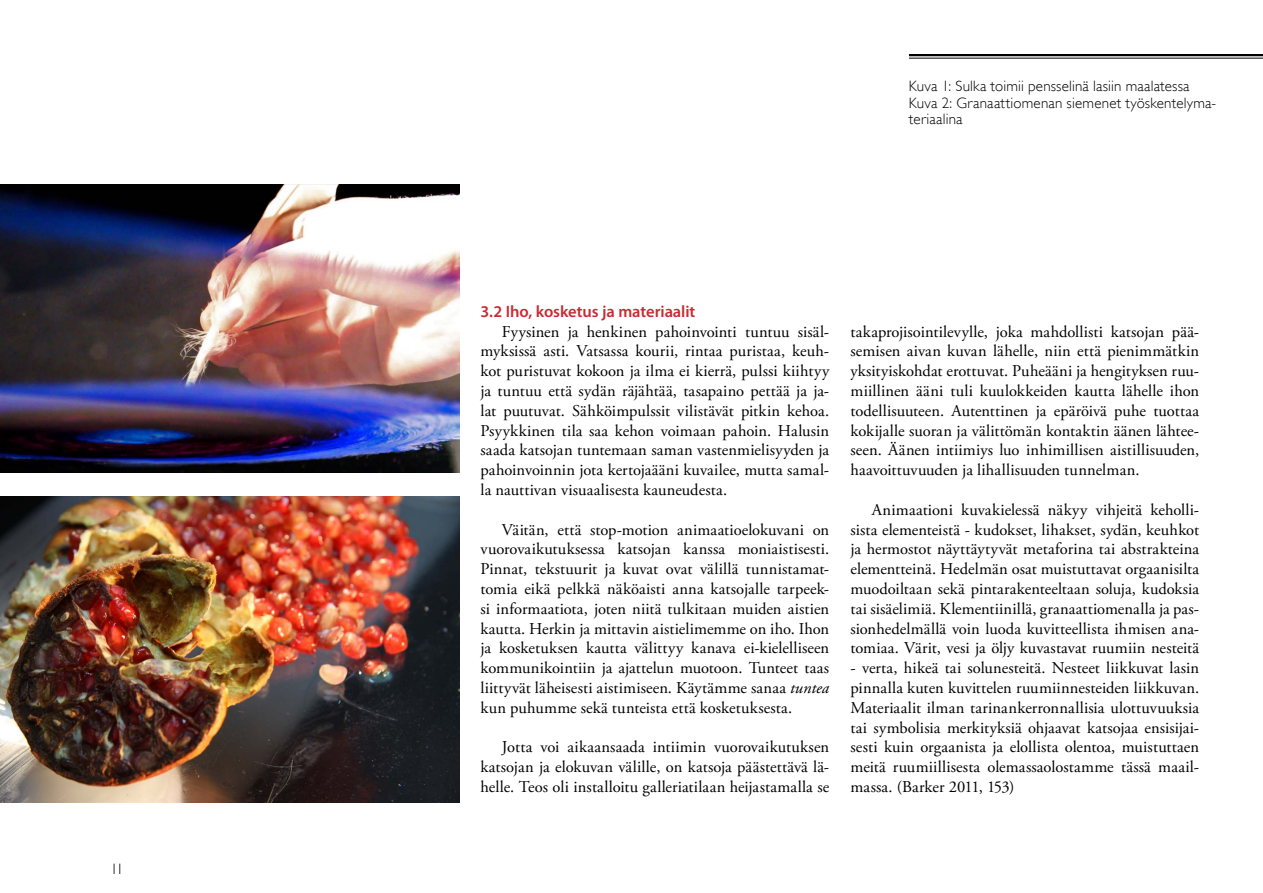
<style>
.page{position:relative;width:1263px;height:893px;background:#fff}
.page>*{position:absolute;margin:0;border:0;box-sizing:border-box;transform-origin:0 0}
.t1{font:16.5px/19.8px "Adobe Garamond Pro";letter-spacing:.005em;color:#000;text-align:justify}
.t2{font:600 16.5px "Myriad Pro";letter-spacing:-.005em;color:#c82b34}
.t3{font:300 15px/16.5px "Gill Sans";letter-spacing:.015em;color:#000}
.s1{font-style:italic}
</style>
<div class="page">
<img style="left:0;top:496px;width:459px;height:306px">
<img style="left:0;top:184px;width:459px;height:289px">
<hr style="left:909px;top:54px;width:354px;height:2px;background:#000">
<hr style="left:909px;top:58px;width:354px;height:1px;background:#000">
<p class="t3" style="left:111px;top:861px;width:15px">11</p>
<p class="t3" style="left:909px;top:78px;width:309px">Kuva 1: Sulka toimii pensselinä lasiin maalatessa<br>Kuva 2: Granaattiomenan siemenet työskentelyma&shy;teriaalina</p>
<p class="t2" style="left:480px;top:301px;width:216px">3.2 Iho, kosketus ja materiaalit</p>
<p class="t1" style="left:480px;top:322px;width:350px;text-indent:21px">Fyysinen ja henkinen pahoinvointi tuntuu sisäl&shy;myksissä asti. Vatsassa kourii, rintaa puristaa, keuh&shy;kot puristuvat kokoon ja ilma ei kierrä, pulssi kiihtyy ja tuntuu että sydän räjähtää, tasapaino pettää ja ja&shy;lat puutuvat. Sähköimpulssit vilistävät pitkin kehoa.<br>Psyykkinen tila saa kehon voimaan pahoin. Halusin saada katsojan tuntemaan saman vastenmielisyyden ja pahoinvoinnin jota kertojaääni kuvailee, mutta samal&shy;la nauttivan visuaalisesta kauneudesta.</p>
<p class="t1" style="left:480px;top:520px;width:350px;text-indent:21px">Väitän, että stop-motion animaatioelokuvani on vuorovaikutuksessa katsojan kanssa moniaistisesti.<br>Pinnat, tekstuurit ja kuvat ovat välillä tunnistamat&shy;tomia eikä pelkkä näköaisti anna katsojalle tarpeek&shy;si informaatiota, joten niitä tulkitaan muiden aistien kautta. Herkin ja mittavin aistielimemme on iho. Ihon ja kosketuksen kautta välittyy kanava ei-kielelliseen kommunikointiin ja ajattelun muotoon. Tunteet taas liittyvät läheisesti aistimiseen. Käytämme sanaa <span class="s1">tuntea </span>kun puhumme sekä tunteista että kosketuksesta.</p>
<p class="t1" style="left:480px;top:738px;width:350px;text-indent:21px">Jotta voi aikaansaada intiimin vuorovaikutuksen katsojan ja elokuvan välille, on katsoja päästettävä lä&shy;helle. Teos oli installoitu galleriatilaan heijastamalla se</p>
<p class="t1" style="left:850px;top:322px;width:350px">takaprojisointilevylle, joka mahdollisti katsojan pää&shy;semisen aivan kuvan lähelle, niin että pienimmätkin yksityiskohdat erottuvat. Puheääni ja hengityksen ruu&shy;miillinen ääni tuli kuulokkeiden kautta lähelle ihon todellisuuteen. Autenttinen ja epäröivä puhe tuottaa kokijalle suoran ja välittömän kontaktin äänen lähtee&shy;seen. Äänen intiimiys luo inhimillisen aistillisuuden, haavoittuvuuden ja lihallisuuden tunnelman.</p>
<p class="t1" style="left:850px;top:500px;width:350px;text-indent:21px">Animaationi kuvakielessä näkyy vihjeitä keholli&shy;sista elementeistä - kudokset, lihakset, sydän, keuhkot ja hermostot näyttäytyvät metaforina tai abstrakteina elementteinä. Hedelmän osat muistuttavat orgaanisilta muodoiltaan sekä pintarakenteeltaan soluja, kudoksia tai sisäelimiä. Klementiinillä, granaattiomenalla ja pas&shy;sionhedelmällä voin luoda kuvitteellista ihmisen ana&shy;tomiaa. Värit, vesi ja öljy kuvastavat ruumiin nesteitä</p>
<p class="t1" style="left:850px;top:659px;width:350px">- verta, hikeä tai solunesteitä. Nesteet liikkuvat lasin pinnalla kuten kuvittelen ruumiinnesteiden liikkuvan.<br>Materiaalit ilman tarinankerronnallisia ulottuvuuksia tai symbolisia merkityksiä ohjaavat katsojaa ensisijai&shy;sesti kuin orgaanista ja elollista olentoa, muistuttaen meitä ruumiillisesta olemassaolostamme tässä maail&shy;massa. (Barker 2011, 153)</p>
</div>
